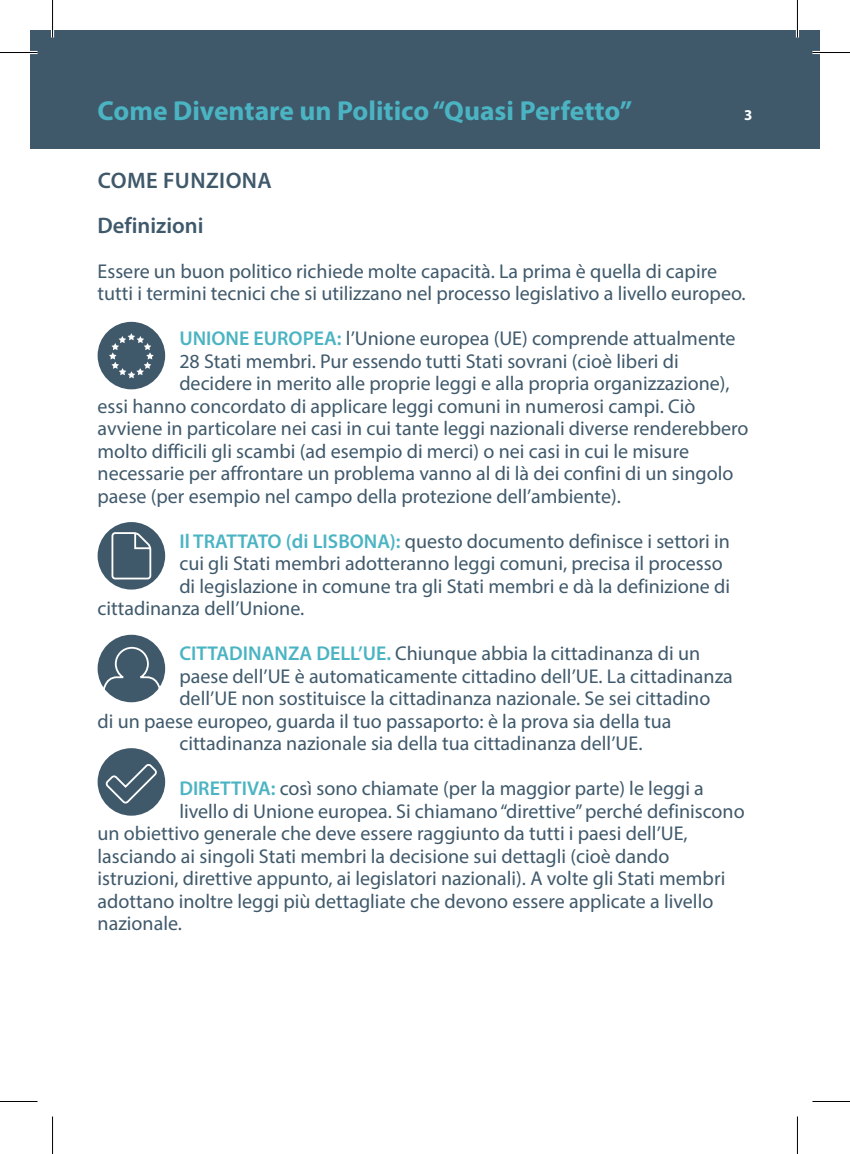
<style>
.page{position:relative;width:850px;height:1154px;background:#fff}
.page>*{position:absolute;margin:0;border:0;box-sizing:border-box;transform-origin:0 0}
.t1{font:700 27.5px "Myriad Pro";color:#4bb4c3}
.t2{font:600 22.5px/45px "Myriad Pro";color:#3f596b}
.t3{font:20px/22.5px "Myriad Pro";color:#3f596b}
.t4{font:700 15px "Myriad Pro";color:#fff}
.s1{font-weight:600;color:#4bb4c3}
</style>
<div class="page">
<div style="left:30px;top:30px;width:789px;height:118px;background:#3f596b"></div>
<div style="left:98px;top:522px;width:67px;height:67px;background:#3f596b;border-radius:50%"></div>
<svg style="left:111px;top:532px;width:40px;height:47px"></svg>
<div style="left:98px;top:635px;width:67px;height:67px;background:#3f596b;border-radius:50%"></div>
<svg style="left:101px;top:647px;width:61px;height:55px"></svg>
<div style="left:98px;top:748px;width:67px;height:68px;background:#3f596b;border-radius:50%"></div>
<svg style="left:106px;top:764px;width:51px;height:39px"></svg>
<div style="left:98px;top:322px;width:67px;height:67px;background:#3f596b;border-radius:50%"></div>
<svg style="left:109px;top:333px;width:44px;height:45px"></svg>
<hr style="left:0;top:51px;width:38px;height:3px;background:#fff">
<hr style="left:812px;top:51px;width:37px;height:3px;background:#fff">
<hr style="left:51px;top:0;width:3px;height:38px;background:#fff">
<hr style="left:795px;top:0;width:3px;height:38px;background:#fff">
<hr style="left:0;top:52px;width:38px;height:1px;background:#000">
<hr style="left:812px;top:52px;width:37px;height:1px;background:#000">
<hr style="left:0;top:1101px;width:38px;height:1px;background:#000">
<hr style="left:812px;top:1101px;width:37px;height:1px;background:#000">
<hr style="left:52px;top:0;width:1px;height:38px;background:#000">
<hr style="left:52px;top:1116px;width:1px;height:38px;background:#000">
<hr style="left:796px;top:0;width:1px;height:38px;background:#000">
<hr style="left:796px;top:1116px;width:1px;height:38px;background:#000">
<h1 class="t1" style="left:98px;top:93px;width:535px">Come Diventare un Politico “Quasi Perfetto”</h1>
<p class="t4" style="left:743px;top:105px;width:10px">3</p>
<p class="t2" style="left:98px;top:157px;width:176px">COME FUNZIONA<br>Definizioni</p>
<p class="t3" style="left:98px;top:259px;width:649px">Essere un buon politico richiede molte capacità. La prima è quella di capire tutti i termini tecnici che si utilizzano nel processo legislativo a livello europeo.</p>
<p class="t3" style="left:179px;top:327px;width:557px"><span class="s1">UNIONE EUROPEA:</span> l’Unione europea (UE) comprende attualmente</p>
<p class="t3" style="left:179px;top:349px;width:500px">28 Stati membri. Pur essendo tutti Stati sovrani (cioè liberi di</p>
<p class="t3" style="left:179px;top:372px;width:551px">decidere in merito alle proprie leggi e alla propria organizzazione),</p>
<p class="t3" style="left:98px;top:394px;width:599px">essi hanno concordato di applicare leggi comuni in numerosi campi. Ciò</p>
<p class="t3" style="left:98px;top:417px;width:652px">avviene in particolare nei casi in cui tante leggi nazionali diverse renderebbero</p>
<p class="t3" style="left:98px;top:439px;width:592px">molto difficili gli scambi (ad esempio di merci) o nei casi in cui le misure</p>
<p class="t3" style="left:98px;top:462px;width:637px">necessarie per affrontare un problema vanno al di là dei confini di un singolo</p>
<p class="t3" style="left:98px;top:484px;width:524px">paese (per esempio nel campo della protezione dell’ambiente).</p>
<p class="t3" style="left:179px;top:529px;width:551px"><span class="s1">Il TRATTATO (di LISBONA):</span> questo documento definisce i settori in</p>
<p class="t3" style="left:179px;top:552px;width:544px">cui gli Stati membri adotteranno leggi comuni, precisa il processo</p>
<p class="t3" style="left:179px;top:574px;width:552px">di legislazione in comune tra gli Stati membri e dà la definizione di</p>
<p class="t3" style="left:98px;top:597px;width:208px">cittadinanza dell’Unione.</p>
<p class="t3" style="left:179px;top:642px;width:522px"><span class="s1">CITTADINANZA DELL’UE.</span> Chiunque abbia la cittadinanza di un</p>
<p class="t3" style="left:179px;top:664px;width:554px">paese dell’UE è automaticamente cittadino dell’UE. La cittadinanza</p>
<p class="t3" style="left:179px;top:687px;width:532px">dell’UE non sostituisce la cittadinanza nazionale. Se sei cittadino</p>
<p class="t3" style="left:98px;top:709px;width:575px">di un paese europeo, guarda il tuo passaporto: è la prova sia della tua</p>
<p class="t3" style="left:179px;top:732px;width:464px">cittadinanza nazionale sia della tua cittadinanza dell’UE.</p>
<p class="t3" style="left:179px;top:777px;width:525px"><span class="s1">DIRETTIVA:</span> così sono chiamate (per la maggior parte) le leggi a</p>
<p class="t3" style="left:179px;top:799px;width:566px">livello di Unione europea. Si chiamano “direttive” perché definiscono</p>
<p class="t3" style="left:98px;top:822px;width:591px">un obiettivo generale che deve essere raggiunto da tutti i paesi dell’UE,</p>
<p class="t3" style="left:98px;top:844px;width:573px">lasciando ai singoli Stati membri la decisione sui dettagli (cioè dando</p>
<p class="t3" style="left:98px;top:867px;width:629px">istruzioni, direttive appunto, ai legislatori nazionali). A volte gli Stati membri</p>
<p class="t3" style="left:98px;top:889px;width:617px">adottano inoltre leggi più dettagliate che devono essere applicate a livello</p>
<p class="t3" style="left:98px;top:912px;width:86px">nazionale.</p>
</div>
